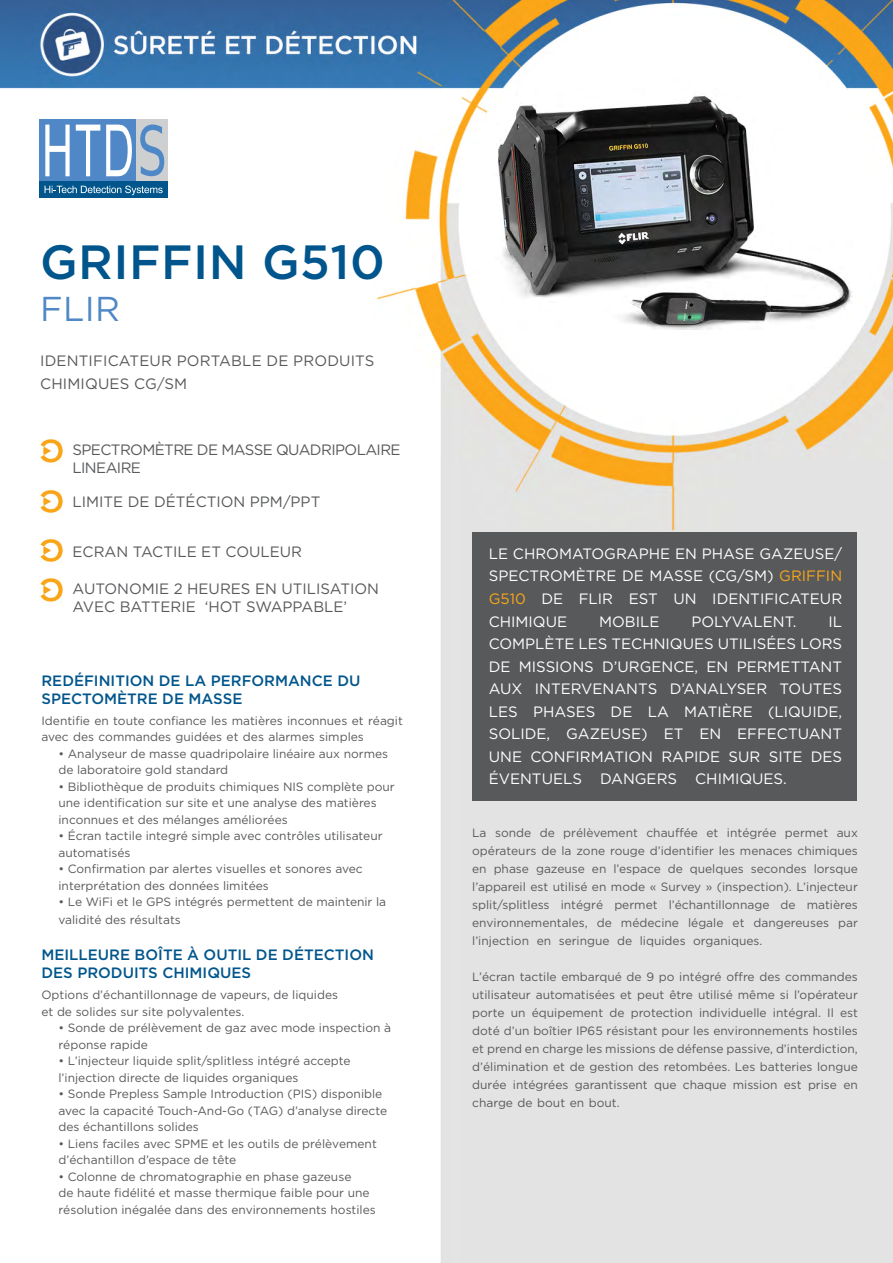
<style>
.page{position:relative;width:893px;height:1263px;background:#fff}
.page>*{position:absolute;margin:0;border:0;box-sizing:border-box;transform-origin:0 0}
.t1{font:500 48px "Gotham";letter-spacing:.01em;color:#00568c}
.t2{font:34.5px "Gotham";color:#5087c7}
.t3{font:15px/22.5px "Gotham";color:#fff;text-align:right}
.t4{font:15px/22.5px "Gotham";color:#58595b}
.t5{font:500 15px/18px "Gotham";color:#00568c}
.t6{font:15px/18px "Gotham";letter-spacing:-.04em;color:#58595b}
.t7{font:15px "Gotham";color:#faa61a}
.t8{font:12px/16.5px "Gotham";color:#58595b}
.s1{color:#faa61a}
</style>
<div class="page">
<img style="left:0;top:0;width:893px;height:1263px">
<hr style="left:39px;top:180px;width:129px;height:1px;background:#fff">
<div style="left:39px;top:119px;width:97px;height:61px;background:#5087c7"></div>
<div style="left:136px;top:119px;width:32px;height:61px;background:#cdcfd0"></div>
<div style="left:39px;top:181px;width:129px;height:17px;background:#00568c"></div>
<svg style="left:45px;top:186px;width:118px;height:9px"></svg>
<svg style="left:45px;top:125px;width:25px;height:51px"></svg>
<svg style="left:76px;top:125px;width:24px;height:51px"></svg>
<svg style="left:106px;top:125px;width:26px;height:51px"></svg>
<svg style="left:140px;top:125px;width:24px;height:51px"></svg>
<div style="left:471px;top:16px;width:404px;height:405px;background:#fff;border-radius:50%"></div>
<img style="left:493px;top:22px;width:360px;height:375px">
<div style="left:472px;top:531px;width:385px;height:269px;background:#58595b"></div>
<img style="left:38px;top:438px;width:27px;height:29px">
<img style="left:38px;top:489px;width:27px;height:28px">
<img style="left:38px;top:538px;width:27px;height:28px">
<img style="left:38px;top:577px;width:27px;height:28px">
<h1 class="t1" style="left:40px;top:235px;width:346px">GRIFFIN G510</h1>
<h2 class="t2" style="left:40px;top:290px;width:82px">FLIR</h2>
<p class="t4" style="left:40px;top:349px;width:336px">IDENTIFICATEUR PORTABLE DE PRODUITS<br>CHIMIQUES CG/SM</p>
<p class="t6" style="left:73px;top:440px;width:330px">SPECTROMÈTRE DE MASSE QUADRIPOLAIRE<br>LINEAIRE</p>
<p class="t4" style="left:73px;top:490px;width:249px">LIMITE DE DÉTÉCTION PPM/PPT</p>
<p class="t4" style="left:73px;top:540px;width:231px">ECRAN TACTILE ET COULEUR</p>
<p class="t4" style="left:205px;top:579px;width:176px;line-height:18px;text-indent:-132px">AUTONOMIE 2 HEURES EN UTILISATION ‘HOT SWAPPABLE‘</p>
<p class="t4" style="left:73px;top:595px;width:125px">AVEC BATTERIE</p>
<p class="t5" style="left:41px;top:671px;width:321px">REDÉFINITION DE LA PERFORMANCE DU<br>SPECTOMÈTRE DE MASSE</p>
<p class="t8" style="left:41px;top:712px;width:363px">Identifie en toute confiance les matières inconnues et réagit avec des commandes guidées et des alarmes simples</p>
<p class="t8" style="left:58px;top:745px;width:331px">• Analyseur de masse quadripolaire linéaire aux normes de laboratoire gold standard</p>
<p class="t8" style="left:58px;top:778px;width:338px">• Bibliothèque de produits chimiques NIS complète pour une identification sur site et une analyse des matières inconnues et des mélanges améliorées</p>
<p class="t8" style="left:58px;top:827px;width:326px">• Écran tactile integré simple avec contrôles utilisateur automatisés</p>
<p class="t8" style="left:58px;top:860px;width:306px">• Confirmation par alertes visuelles et sonores avec interprétation des données limitées</p>
<p class="t8" style="left:58px;top:893px;width:329px;line-height:18px">• Le WiFi et le GPS intégrés permettent de maintenir la validité des résultats</p>
<p class="t5" style="left:41px;top:945px;width:334px">MEILLEURE BOÎTE À OUTIL DE DÉTECTION<br>DES PRODUITS CHIMIQUES</p>
<p class="t8" style="left:41px;top:986px;width:298px">Options d’échantillonnage de vapeurs, de liquides et de solides sur site polyvalentes.</p>
<p class="t8" style="left:58px;top:1019px;width:334px">• Sonde de prélèvement de gaz avec mode inspection à réponse rapide</p>
<p class="t8" style="left:58px;top:1052px;width:294px">• ’L injecteur liquide split/splitless intégré accepte ’l injection directe de liquides organiques</p>
<p class="t8" style="left:58px;top:1085px;width:330px">• Sonde Prepless Sample Introduction (PIS) disponible avec la capacité Touch-And-Go (TAG) d’analyse directe des échantillons solides</p>
<p class="t8" style="left:58px;top:1135px;width:320px">• Liens faciles avec SPME et les outils de prélèvement d’échantillon d’espace de tête</p>
<p class="t8" style="left:58px;top:1168px;width:319px">• Colonne de chromatographie en phase gazeuse<br>de haute fidélité et masse thermique faible pour une résolution inégalée dans des environnements hostiles</p>
<p class="t3" style="left:489px;top:542px;width:355px">LE CHROMATOGRAPHE EN PHASE GAZEUSE/<br>SPECTROMÈTRE DE MASSE (CG/SM) <span class="s1">GRIFFIN<br></span>IDENTIFICATEUR</p>
<p class="t7" style="left:489px;top:590px;width:39px">G510</p>
<p class="t3" style="left:629px;top:587px;width:31px">EST</p>
<p class="t3" style="left:541px;top:587px;width:23px">DE</p>
<p class="t3" style="left:579px;top:587px;width:36px">FLIR</p>
<p class="t3" style="left:673px;top:587px;width:25px">UN</p>
<p class="t3" style="left:489px;top:610px;width:80px">CHIMIQUE</p>
<p class="t3" style="left:489px;top:632px;width:355px">COMPLÈTE LES TECHNIQUES UTILISÉES LORS</p>
<p class="t3" style="left:737px;top:655px;width:107px">PERMETTANT</p>
<p class="t3" style="left:599px;top:610px;width:62px">MOBILE</p>
<p class="t3" style="left:691px;top:610px;width:107px">POLYVALENT.</p>
<p class="t3" style="left:828px;top:610px;width:15px">IL</p>
<p class="t3" style="left:519px;top:655px;width:76px">MISSIONS</p>
<p class="t3" style="left:602px;top:655px;width:98px">D’URGENCE,</p>
<p class="t3" style="left:489px;top:655px;width:23px">DE</p>
<p class="t3" style="left:706px;top:655px;width:23px">EN</p>
<p class="t3" style="left:489px;top:677px;width:35px">AUX</p>
<p class="t3" style="left:489px;top:700px;width:30px">LES</p>
<p class="t3" style="left:535px;top:677px;width:124px">INTERVENANTS</p>
<p class="t3" style="left:670px;top:677px;width:99px">D’ANALYSER</p>
<p class="t3" style="left:780px;top:677px;width:64px">TOUTES</p>
<p class="t3" style="left:533px;top:700px;width:64px">PHASES</p>
<p class="t3" style="left:611px;top:700px;width:23px">DE</p>
<p class="t3" style="left:648px;top:700px;width:23px">LA</p>
<p class="t3" style="left:684px;top:700px;width:70px">MATIÈRE</p>
<p class="t3" style="left:768px;top:700px;width:76px">(LIQUIDE,</p>
<p class="t3" style="left:489px;top:722px;width:63px">SOLIDE,</p>
<p class="t3" style="left:566px;top:722px;width:83px">GAZEUSE)</p>
<p class="t3" style="left:664px;top:722px;width:21px">ET</p>
<p class="t3" style="left:699px;top:722px;width:23px">EN</p>
<p class="t3" style="left:737px;top:722px;width:106px">EFFECTUANT</p>
<p class="t3" style="left:489px;top:745px;width:35px">UNE</p>
<p class="t3" style="left:530px;top:745px;width:124px">CONFIRMATION</p>
<p class="t3" style="left:661px;top:745px;width:60px">RAPIDE</p>
<p class="t3" style="left:729px;top:745px;width:33px">SUR</p>
<p class="t3" style="left:769px;top:745px;width:35px">SITE</p>
<p class="t3" style="left:811px;top:745px;width:33px">DES</p>
<p class="t3" style="left:489px;top:767px;width:95px">ÉVENTUELS</p>
<p class="t3" style="left:600px;top:767px;width:78px">DANGERS</p>
<p class="t3" style="left:695px;top:767px;width:93px">CHIMIQUES.</p>
<p class="t8" style="left:563px;top:824px;width:76px">prélèvement</p>
<p class="t8" style="left:646px;top:824px;width:53px">chauffée</p>
<p class="t8" style="left:727px;top:824px;width:51px">intégrée</p>
<p class="t8" style="left:495px;top:824px;width:38px">sonde</p>
<p class="t8" style="left:540px;top:824px;width:17px">de</p>
<p class="t8" style="left:472px;top:824px;width:16px">La</p>
<p class="t8" style="left:472px;top:842px;width:387px">opérateurs de la zone rouge d’identifier les menaces chimiques</p>
<p class="t8" style="left:814px;top:860px;width:46px">lorsque</p>
<p class="t8" style="left:706px;top:824px;width:13px">et</p>
<p class="t8" style="left:785px;top:824px;width:45px">permet</p>
<p class="t8" style="left:837px;top:824px;width:23px">aux</p>
<p class="t8" style="left:494px;top:860px;width:37px">phase</p>
<p class="t8" style="left:613px;top:860px;width:49px">’l espace</p>
<p class="t8" style="left:668px;top:860px;width:17px">de</p>
<p class="t8" style="left:690px;top:860px;width:56px">quelques</p>
<p class="t8" style="left:751px;top:860px;width:57px">secondes</p>
<p class="t8" style="left:472px;top:860px;width:16px">en</p>
<p class="t8" style="left:472px;top:878px;width:387px">’l appareil est utilisé en mode « Survey » (inspection ’L.) injecteur</p>
<p class="t8" style="left:807px;top:896px;width:53px">matières</p>
<p class="t8" style="left:536px;top:860px;width:50px">gazeuse</p>
<p class="t8" style="left:592px;top:860px;width:16px">en</p>
<p class="t8" style="left:472px;top:896px;width:79px">split/splitless</p>
<p class="t8" style="left:561px;top:896px;width:44px">intégré</p>
<p class="t8" style="left:669px;top:896px;width:102px">’l échantillonnage</p>
<p class="t8" style="left:781px;top:896px;width:17px">de</p>
<p class="t8" style="left:614px;top:896px;width:45px">permet</p>
<p class="t8" style="left:472px;top:914px;width:117px">environnementales,</p>
<p class="t8" style="left:597px;top:914px;width:17px">de</p>
<p class="t8" style="left:621px;top:914px;width:60px">médecine</p>
<p class="t8" style="left:688px;top:914px;width:37px">légale</p>
<p class="t8" style="left:732px;top:914px;width:13px">et</p>
<p class="t8" style="left:753px;top:914px;width:77px">dangereuses</p>
<p class="t8" style="left:838px;top:914px;width:21px">par</p>
<p class="t8" style="left:472px;top:932px;width:58px">’l injection</p>
<p class="t8" style="left:472px;top:967px;width:387px;line-height:18px;text-align:right">’L écran tactile embarqué de 9 po intégré offre des commandes utilisateur automatisées et peut être utilisé même si ’l opérateur est</p>
<p class="t8" style="left:617px;top:932px;width:17px">de</p>
<p class="t8" style="left:640px;top:932px;width:47px">liquides</p>
<p class="t8" style="left:559px;top:932px;width:52px">seringue</p>
<p class="t8" style="left:693px;top:932px;width:71px">organiques.</p>
<p class="t8" style="left:537px;top:932px;width:16px">en</p>
<p class="t8" style="left:532px;top:1004px;width:73px">équipement</p>
<p class="t8" style="left:773px;top:1004px;width:50px">intégral.</p>
<p class="t8" style="left:609px;top:1004px;width:17px">de</p>
<p class="t8" style="left:699px;top:1004px;width:69px">individuelle</p>
<p class="t8" style="left:827px;top:1004px;width:8px">Il</p>
<p class="t8" style="left:631px;top:1004px;width:64px">protection</p>
<p class="t8" style="left:472px;top:1004px;width:34px">porte</p>
<p class="t8" style="left:472px;top:1022px;width:387px">doté d’un boîtier IP65 résistant pour les environnements hostiles</p>
<p class="t8" style="left:472px;top:1040px;width:387px">et prend en charge les missions de défense passive d, ’interdiction,</p>
<p class="t8" style="left:472px;top:1058px;width:387px">d’élimination et de gestion des retombées. Les batteries longue</p>
<p class="t8" style="left:843px;top:1076px;width:16px">en</p>
<p class="t8" style="left:511px;top:1004px;width:16px">un</p>
<p class="t8" style="left:472px;top:1075px;width:149px;line-height:18px">durée<br>charge de bout en bout.</p>
<p class="t8" style="left:513px;top:1076px;width:57px">intégrées</p>
<p class="t8" style="left:683px;top:1076px;width:45px">chaque</p>
<p class="t8" style="left:575px;top:1076px;width:74px">garantissent</p>
<p class="t8" style="left:733px;top:1076px;width:46px">mission</p>
<p class="t8" style="left:808px;top:1076px;width:31px">prise</p>
<p class="t8" style="left:784px;top:1076px;width:19px">est</p>
<p class="t8" style="left:654px;top:1076px;width:24px">que</p>
</div>
